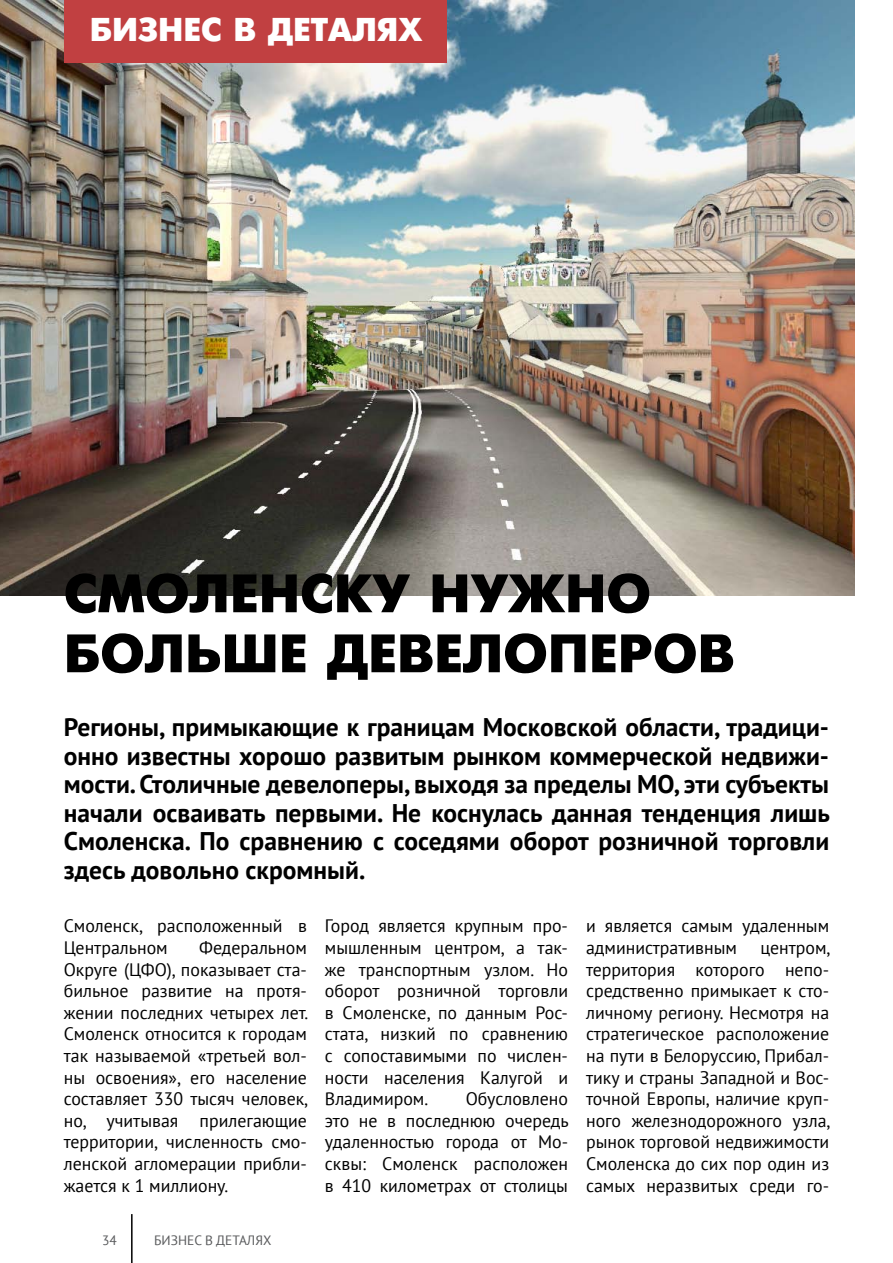
<style>
.page{position:relative;width:893px;height:1263px;background:#fff}
.page>*{position:absolute;margin:0;border:0;box-sizing:border-box;transform-origin:0 0}
.t1{font:700 54px "Futuris";color:#000}
.t2{font:700 33px "Futuris";color:#fff}
.t3{font:700 25.5px/28.5px "PT Sans";color:#000;text-align:justify}
.t4{font:18px/21.6px "PT Sans";color:#000;text-align:justify}
.t5{font:13.5px "PT Sans";color:#58595b}
</style>
<div class="page">
<hr style="left:131px;top:1214px;width:2px;height:49px;background:#000">
<img style="left:0;top:0;width:855px;height:595px">
<div style="left:64px;top:0;width:382px;height:62px;background:#c14041"></div>
<h2 class="t2" style="left:90px;top:11px;width:311px">БИЗНЕС В ДЕТАЛЯХ</h2>
<h1 class="t1" style="left:64px;top:564px;width:120px">Смоленску</h1>
<h1 class="t1" style="left:429px;top:564px;width:178px">нужно</h1>
<h1 class="t1" style="left:64px;top:624px;width:77px">боль</h1>
<h1 class="t1" style="left:222px;top:624px;width:184px">ше девелоперов</h1>
<p class="t3" style="left:64px;top:712px;width:768px">Регионы, примыкающие к границам Московской области, традици&shy;онно известны хорошо развитым рынком коммерческой недвижи&shy;мости. Столичные девелоперы, выходя за пределы МО, эти субъекты начали осваивать первыми. Не коснулась данная тенденция лишь Смоленска. По сравнению с соседями оборот розничной торговли здесь довольно скромный.</p>
<p class="t4" style="left:64px;top:915px;width:245px">Смоленск, расположенный в<br>Центральном</p>
<p class="t4" style="left:64px;top:936px;width:246px;text-indent:135px">Федеральном Округе (ЦФО), показывает ста&shy;бильное развитие на протя&shy;жении последних четырех лет.<br>Смоленск относится к городам так называемой «третьей вол&shy;ны освоения», его население составляет 330 тысяч человек, но, учитывая прилегающие территории, численность смо&shy;ленской агломерации прибли&shy;жается к 1 миллиону.</p>
<p class="t5" style="left:102px;top:1231px;width:16px">34</p>
<p class="t5" style="left:154px;top:1231px;width:119px">БИЗНЕС В ДЕТАЛЯХ</p>
<p class="t4" style="left:325px;top:915px;width:245px">Город является крупным про&shy;мышленным центром, а так&shy;же транспортным узлом. Но оборот розничной торговли в Смоленске, по данным Рос&shy;стата, низкий по сравнению с сопоставимыми по числен&shy;ности населения Калугой и Владимиром.</p>
<p class="t4" style="left:325px;top:1088px;width:245px;text-indent:141px">Обусловлено это не в последнюю очередь удаленностью города от Мо&shy;сквы: Смоленск расположен в 410 километрах от столицы</p>
<p class="t4" style="left:586px;top:915px;width:245px">и является самым удаленным административным</p>
<p class="t4" style="left:586px;top:936px;width:246px;text-indent:174px">центром, территория которого непо&shy;средственно примыкает к сто&shy;личному региону. Несмотря на стратегическое расположение на пути в Белоруссию, Прибал&shy;тику и страны Западной и Вос&shy;точной Европы, наличие круп&shy;ного железнодорожного узла, рынок торговой недвижимости Смоленска до сих пор один из самых неразвитых среди го-</p>
</div>
